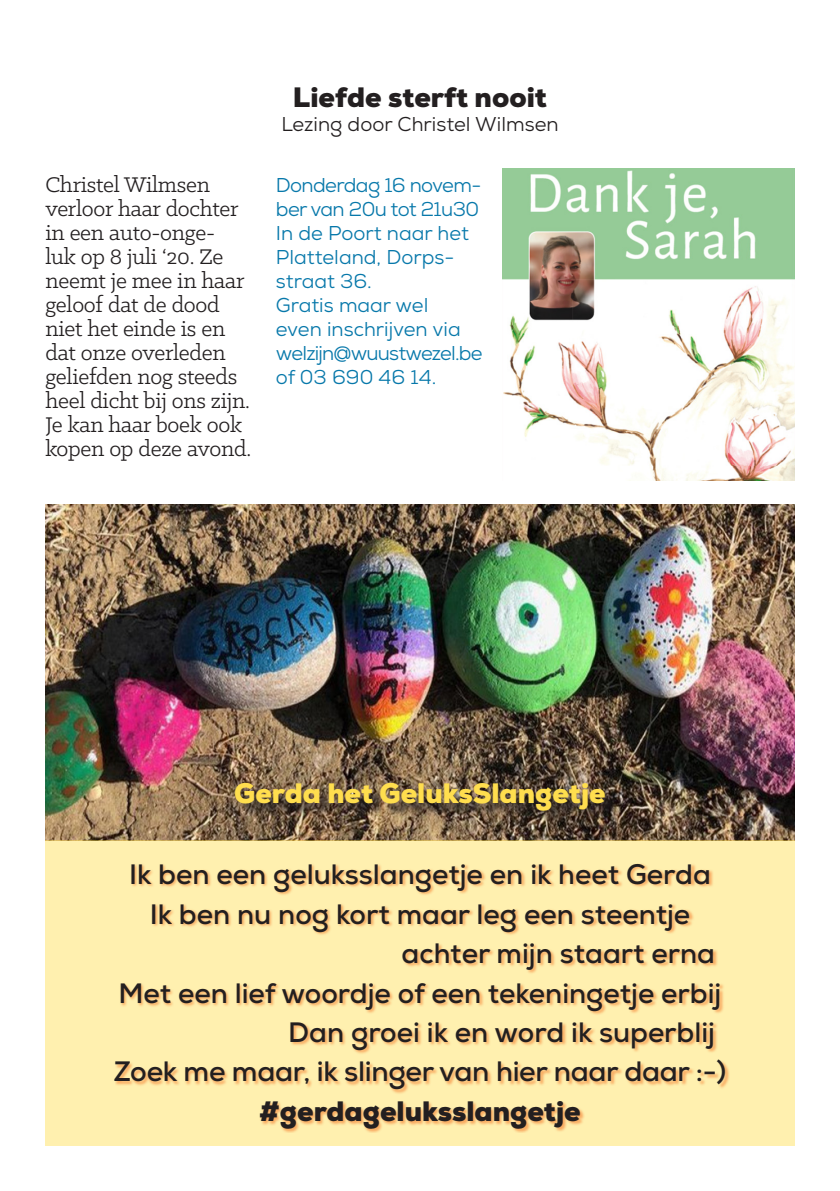
<style>
.page{position:relative;width:840px;height:1191px;background:#fff}
.page>*{position:absolute;margin:0;border:0;box-sizing:border-box;transform-origin:0 0}
.t1{font:700 28px "Nexa";color:#231f20}
.t2{font:900 28px "Nexa";color:#231f20}
.t3{font:900 28px "Nexa";color:#ffde4e}
.t4{font:24px/24px "Klinic Slab";letter-spacing:-.01em;color:#231f20}
.t5{font:20px/24px "Nexa";letter-spacing:-.005em;color:#0778aa}
.t6{font:20px "Nexa";color:#231f20}
</style>
<div class="page">
<img style="left:502px;top:168px;width:292px;height:312px">
<img style="left:45px;top:504px;width:749px;height:336px">
<div style="left:45px;top:840px;width:749px;height:305px;background:#fff0af"></div>
<div style="left:237px;top:785px;width:381px;height:40px;background:#231f20;opacity:.75"></div>
<div style="left:115px;top:863px;width:614px;height:270px;background:#f79447;opacity:.75"></div>
<p class="t2" style="left:293px;top:79px;width:255px">Liefde sterft nooit</p>
<p class="t6" style="left:281px;top:111px;width:278px">Lezing door Christel Wilmsen</p>
<p class="t4" style="left:45px;top:172px;width:207px">Christel Wilmsen verloor haar dochter in een auto-onge&shy;luk op 8 juli ‘20. Ze neemt je mee in haar geloof dat de dood niet het einde is en dat onze overleden geliefden nog steeds heel dicht bij ons zijn.<br>Je kan haar boek ook kopen op deze avond.</p>
<p class="t5" style="left:276px;top:173px;width:207px">Donderdag 16 novem&shy;ber van 20u tot 21u30<br>In de Poort naar het<br>Platteland, Dorps&shy;straat 36.</p>
<p class="t5" style="left:276px;top:293px;width:208px">Gratis maar wel<br>even inschrijven via welzijn@wuustwezel.be of 03 690 46 14.</p>
<p class="t3" style="left:234px;top:775px;width:373px">Gerda het GeluksSlangetje</p>
<p class="t1" style="left:129px;top:856px;width:583px">Ik ben een geluksslangetje en ik heet Gerda</p>
<p class="t1" style="left:150px;top:896px;width:541px">Ik ben nu nog kort maar leg een steentje</p>
<p class="t1" style="left:401px;top:935px;width:315px">achter mijn staart erna</p>
<p class="t1" style="left:118px;top:975px;width:604px">Met een lief woordje of een tekeningetje erbij</p>
<p class="t1" style="left:288px;top:1014px;width:428px">Dan groei ik en word ik superblij</p>
<p class="t1" style="left:114px;top:1053px;width:613px">Zoek me maar, ik slinger van hier naar daar :-)</p>
<p class="t2" style="left:259px;top:1093px;width:323px">#gerdageluksslangetje</p>
</div>
